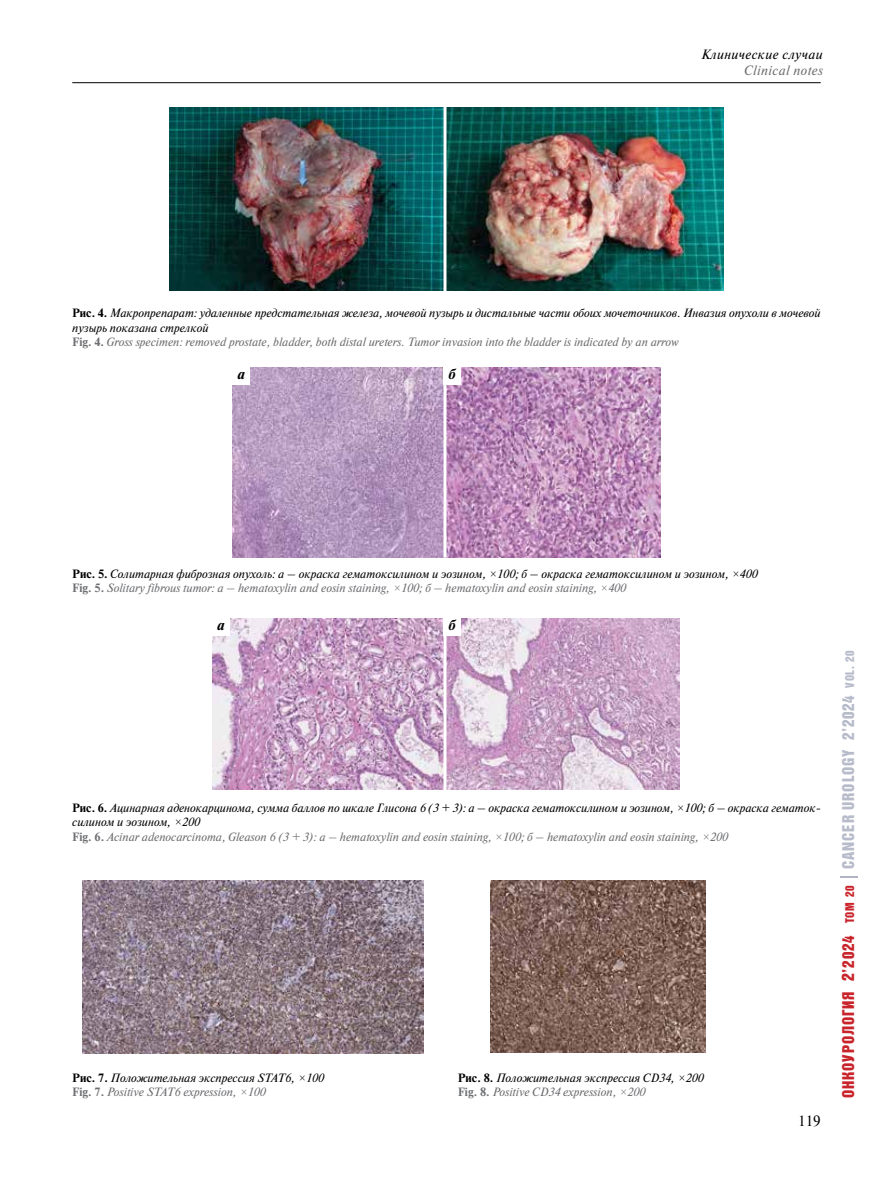
<style>
.page{position:relative;width:893px;height:1191px;background:#fff}
.page>*{position:absolute;margin:0;border:0;box-sizing:border-box;transform-origin:0 0}
.t1{font:16.5px "Bastion Kontrast Alt C";letter-spacing:.05em;color:#b7bbca}
.t2{font:italic 700 15px "Newton C";color:#000}
.t3{font:15px "Newton C";color:#000}
.t4{font:italic 13.5px "Newton C";letter-spacing:.03em;color:#000}
.t5{font:italic 13.5px "Newton C";letter-spacing:.03em;color:#6d6e71}
.t6{font:italic 12px/14.4px "Newton C";color:#000}
.s1{font-weight:700;font-style:normal}
.s2{font-weight:700;font-style:normal;color:#6d6e71}
.s3{color:#6d6e71}
.s4{font-family:"Times New Roman"}
.s5{font-family:"Times New Roman";color:#6d6e71}
.s6{color:#c9242b}
.s7{font-size:17.1px;color:#c9242b}
.s8{font-size:12.3px;color:#c9242b}
.s9{font-size:12.3px}
</style>
<div class="page">
<hr style="left:72px;top:82px;width:749px;height:1px;background:#000">
<svg style="left:840px;top:876px;width:18px;height:1px"></svg>
<img style="left:170px;top:108px;width:553px;height:182px">
<hr style="left:443px;top:106px;width:3px;height:216px;background:#fff">
<img style="left:82px;top:881px;width:342px;height:172px">
<img style="left:233px;top:367px;width:427px;height:190px">
<hr style="left:443px;top:366px;width:3px;height:191px;background:#fff">
<div style="left:233px;top:367px;width:17px;height:17px;background:#fff"></div>
<div style="left:443px;top:367px;width:17px;height:17px;background:#fff"></div>
<img style="left:212px;top:618px;width:467px;height:171px">
<hr style="left:443px;top:609px;width:3px;height:189px;background:#fff">
<div style="left:212px;top:618px;width:17px;height:17px;background:#fff"></div>
<div style="left:443px;top:618px;width:17px;height:17px;background:#fff"></div>
<img style="left:491px;top:881px;width:215px;height:171px">
<p class="t4" style="left:701px;top:47px;width:123px">Клинические случаи</p>
<p class="t5" style="left:744px;top:63px;width:80px">Clinical notes</p>
<p class="t6" style="left:72px;top:306px;width:750px"><span class="s1">Рис. 4.</span> Макропрепарат: удаленные предстательная железа, мочевой пузырь и дистальные части обоих мочеточников. Инвазия опухоли в мочевой пузырь показана стрелкой<br><span class="s2">Fig. 4.</span> <span class="s3">Gross specimen: removed prostate, bladder, both distal ureters. Tumor invasion into the bladder is indicated by an arrow</span></p>
<p class="t2" style="left:237px;top:366px;width:9px">а</p>
<p class="t2" style="left:448px;top:366px;width:9px">б</p>
<p class="t6" style="left:72px;top:567px;width:687px"><span class="s1">Рис. 5.</span> Солитарная фиброзная опухоль: а – окраска гематоксилином и эозином, <span class="s4">×</span>100; б – окраска гематоксилином и эозином, <span class="s4">×</span>400<br><span class="s2">Fig. 5.</span> <span class="s3">Solitary fibrous tumor: а – hematoxylin and eosin staining,</span> <span class="s5">×</span><span class="s3">100; б – hematoxylin and eosin staining,</span> <span class="s5">×</span><span class="s3">400</span></p>
<p class="t2" style="left:217px;top:617px;width:9px">а</p>
<p class="t2" style="left:448px;top:616px;width:9px">б</p>
<p class="t6" style="left:72px;top:800px;width:750px"><span class="s1">Рис. 6.</span> Ацинарная аденокарцинома, сумма баллов по шкале Глисона 6 (3 + 3): а – окраска гематоксилином и эозином, <span class="s4">×</span>100; б – окраска гематок&shy;силином и эозином, <span class="s4">×</span>200<br><span class="s2">Fig. 6.</span> <span class="s3">Acinar adenocarcinoma, Gleason 6 (3 + 3): а – hematoxylin and eosin staining,</span> <span class="s5">×</span><span class="s3">100; б – hematoxylin and eosin staining,</span> <span class="s5">×</span><span class="s3">200</span></p>
<p class="t6" style="left:72px;top:1070px;width:253px"><span class="s1">Рис. 7.</span> Положительная экспрессия STAT6, <span class="s4">×</span>100<br><span class="s2">Fig. 7.</span> <span class="s3">Positive STAT6 expression,</span> <span class="s5">×</span><span class="s3">100</span></p>
<p class="t6" style="left:458px;top:1070px;width:247px"><span class="s1">Рис. 8.</span> Положительная экспрессия CD34, <span class="s4">×</span>200<br><span class="s2">Fig. 8.</span> <span class="s3">Positive CD34 expression,</span> <span class="s5">×</span><span class="s3">200</span></p>
<p class="t3" style="left:798px;top:1113px;width:24px">119</p>
<h1 class="t1" style="left:840px;top:1097px;width:448px;rotate:-90deg"><span class="s6">ОНКОУРОЛОГИЯ</span> <span class="s7">2</span><span class="s6">’2024</span> <span class="s8">ТОМ 20</span> CANCER UROLOGY 2’2024 <span class="s9">VOL. 20</span></h1>
</div>
